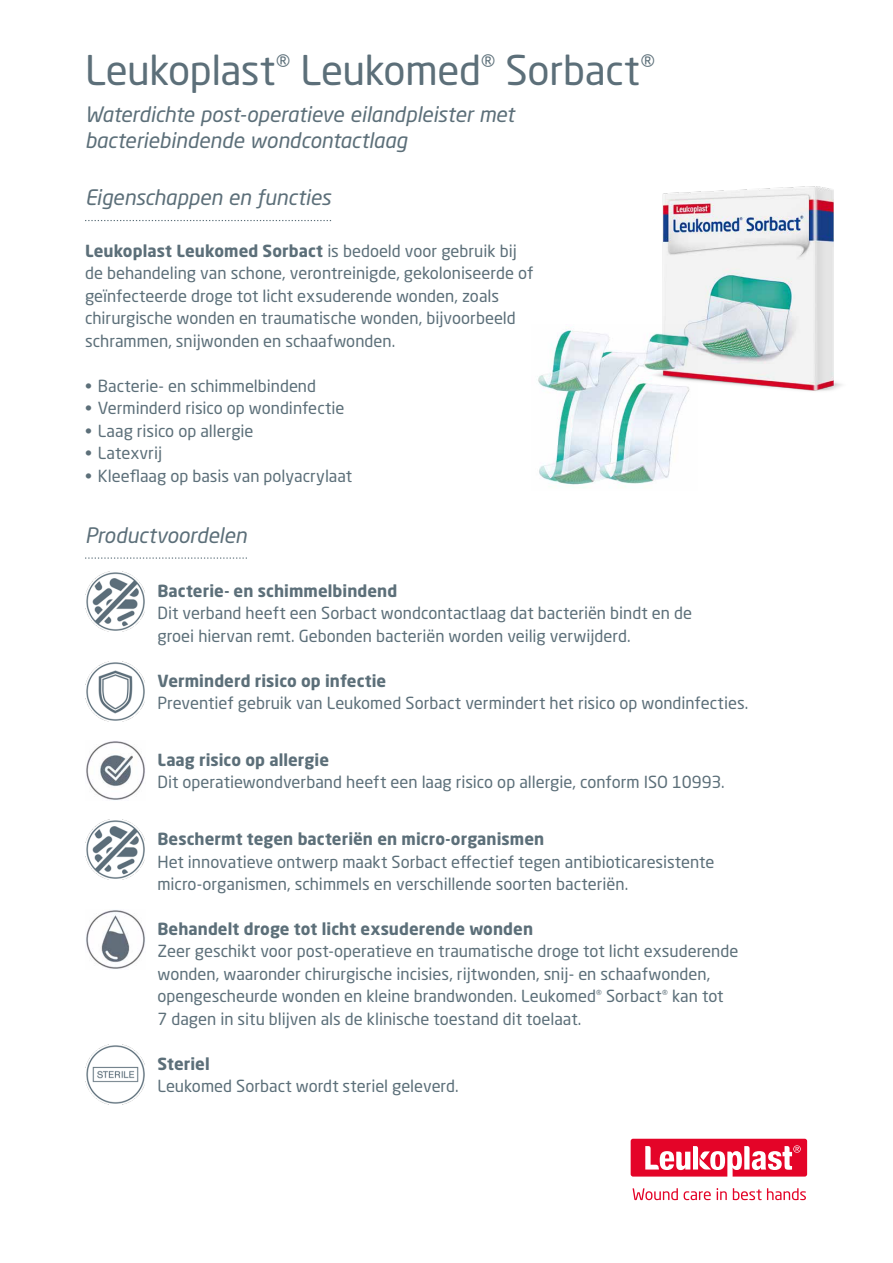
<style>
.page{position:relative;width:893px;height:1263px;background:#fff}
.page>*{position:absolute;margin:0;border:0;box-sizing:border-box;transform-origin:0 0}
.t1{font:40.5px "Neo Sans W1 G";letter-spacing:-.005em;color:#5c6f79}
.t2{font:italic 21px/25.5px "Neo Sans W1 G";letter-spacing:-.005em;color:#5c6f79}
.t3{font:16.5px/22.5px "Neo Sans W1 G";color:#5c6f79}
.t4{font:700 16.5px "Neo Sans W1 G";letter-spacing:.005em;color:#5c6f79}
.s1{font-weight:700}
</style>
<div class="page">
<svg style="left:85px;top:557px;width:162px;height:2px"></svg>
<svg style="left:629px;top:1137px;width:180px;height:41px"></svg>
<svg style="left:631px;top:1139px;width:176px;height:37px"></svg>
<svg style="left:633px;top:1188px;width:173px;height:12px"></svg>
<svg style="left:85px;top:220px;width:246px;height:1px"></svg>
<img style="left:86px;top:910px;width:59px;height:59px">
<img style="left:85px;top:572px;width:60px;height:60px">
<img style="left:85px;top:820px;width:60px;height:60px">
<img style="left:86px;top:741px;width:59px;height:59px">
<img style="left:85px;top:661px;width:60px;height:60px">
<img style="left:85px;top:1044px;width:60px;height:60px">
<img style="left:662px;top:186px;width:180px;height:205px">
<img style="left:538px;top:324px;width:160px;height:164px">
<h1 class="t1" style="left:85px;top:45px;width:571px">Leukoplast<sup>®</sup> Leukomed<sup>®</sup> Sorbact<sup>®</sup></h1>
<p class="t2" style="left:85px;top:102px;width:431px">Waterdichte post-operatieve eilandpleister met bacteriebindende wondcontactlaag</p>
<p class="t2" style="left:85px;top:184px;width:248px">Eigenschappen en functies</p>
<p class="t3" style="left:85px;top:239px;width:450px"><span class="s1">Leukoplast Leukomed Sorbact</span> is bedoeld voor gebruik bij de behandeling van schone, verontreinigde, gekoloniseerde of geïnfecteerde droge tot licht exsuderende wonden, zoals chirurgische wonden en traumatische wonden, bijvoorbeeld schrammen, snijwonden en schaafwonden.</p>
<p class="t3" style="left:85px;top:374px;width:233px">• Bacterie- en schimmelbindend</p>
<p class="t3" style="left:85px;top:396px;width:261px">• Verminderd risico op wondinfectie</p>
<p class="t3" style="left:85px;top:419px;width:170px">• Laag risico op allergie</p>
<p class="t3" style="left:85px;top:441px;width:79px">• Latexvrij</p>
<p class="t3" style="left:85px;top:464px;width:269px">• Kleeflaag op basis van polyacrylaat</p>
<p class="t2" style="left:85px;top:522px;width:163px">Productvoordelen</p>
<p class="t4" style="left:157px;top:580px;width:241px">Bacterie- en schimmelbindend</p>
<p class="t3" style="left:157px;top:602px;width:536px">Dit verband heeft een Sorbact wondcontactlaag dat bacteriën bindt en de groei hiervan remt. Gebonden bacteriën worden veilig verwijderd.</p>
<p class="t4" style="left:157px;top:670px;width:230px">Verminderd risico op infectie</p>
<p class="t3" style="left:157px;top:691px;width:592px">Preventief gebruik van Leukomed Sorbact vermindert het risico op wondinfecties.</p>
<p class="t4" style="left:157px;top:749px;width:173px">Laag risico op allergie</p>
<p class="t3" style="left:157px;top:771px;width:569px">Dit operatiewondverband heeft een laag risico op allergie, conform ISO 10993.</p>
<p class="t4" style="left:157px;top:828px;width:388px">Beschermt tegen bacteriën en micro-organismen</p>
<p class="t3" style="left:157px;top:850px;width:558px">Het innovatieve ontwerp maakt Sorbact effectief tegen antibioticaresistente micro-organismen, schimmels en verschillende soorten bacteriën.</p>
<p class="t4" style="left:157px;top:918px;width:377px">Behandelt droge tot licht exsuderende wonden</p>
<p class="t3" style="left:157px;top:940px;width:582px">Zeer geschikt voor post-operatieve en traumatische droge tot licht exsuderende wonden, waaronder chirurgische incisies, rijtwonden, snij- en schaafwonden, opengescheurde wonden en kleine brandwonden. Leukomed<sup>®</sup> Sorbact<sup>®</sup> kan tot<br>7 dagen in situ blijven als de klinische toestand dit toelaat.</p>
<p class="t4" style="left:157px;top:1053px;width:54px">Steriel</p>
<p class="t3" style="left:157px;top:1074px;width:303px">Leukomed Sorbact wordt steriel geleverd.</p>
</div>
